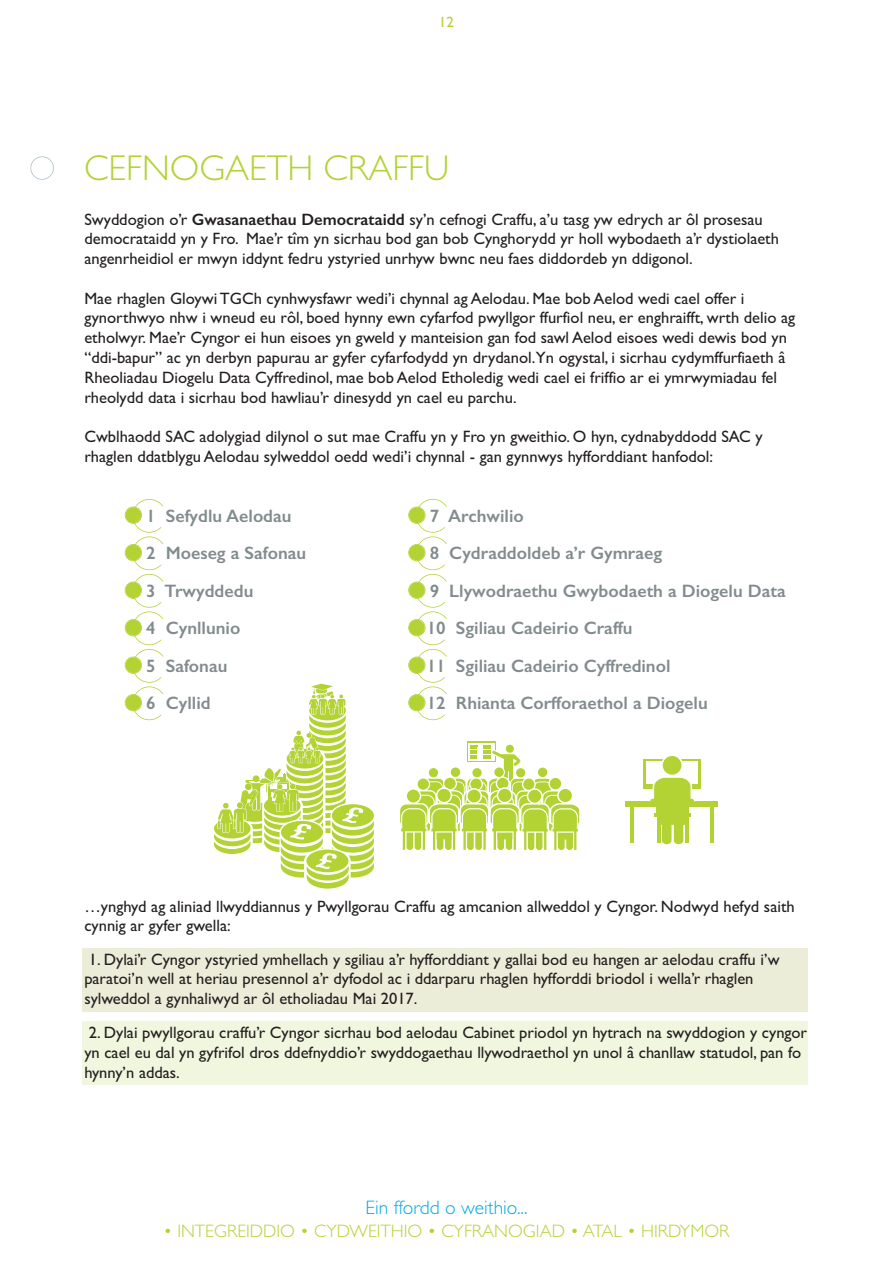
<style>
.page{position:relative;width:893px;height:1263px;background:#fff}
.page>*{position:absolute;margin:0;border:0;box-sizing:border-box;transform-origin:0 0}
.t1{font:300 36px "Gill Sans";color:#b3d234}
.t2{font:300 19.5px "Gill Sans";color:#00abe5}
.t3{font:600 18px/37.5px "Gill Sans";color:#828c8e}
.t4{font:300 18px "Gill Sans";color:#b3d234}
.t5{font:16.5px/19.8px "Gill Sans";color:#231f20}
.t6{font:15px "Gill Sans";color:#b3d234}
.s1{font-weight:600}
</style>
<div class="page">
<div style="left:30px;top:156px;width:24px;height:24px;border:2px solid #a9bfc7;border-radius:50%"></div>
<div style="left:466px;top:741px;width:31px;height:22px;background:#b3d234"></div>
<div style="left:468px;top:743px;width:26px;height:17px;background:#fff"></div>
<svg style="left:400px;top:744px;width:180px;height:107px"></svg>
<svg style="left:214px;top:683px;width:160px;height:206px"></svg>
<svg style="left:625px;top:756px;width:93px;height:89px"></svg>
<div style="left:82px;top:948px;width:725px;height:63px;background:#ecedd9"></div>
<div style="left:132px;top:499px;width:34px;height:34px;border:2px solid #b3d234;border-radius:50%"></div>
<div style="left:139px;top:506px;width:36px;height:21px;background:#fff;border-radius:10px"></div>
<div style="left:125px;top:507px;width:16px;height:16px;background:#b3d234;border-radius:50%"></div>
<div style="left:125px;top:506px;width:17px;height:18px;border:2px solid #b3d234;border-radius:50%"></div>
<div style="left:132px;top:536px;width:34px;height:34px;border:2px solid #b3d234;border-radius:50%"></div>
<div style="left:139px;top:544px;width:36px;height:21px;background:#fff;border-radius:10px"></div>
<div style="left:125px;top:545px;width:16px;height:15px;background:#b3d234;border-radius:50%"></div>
<div style="left:125px;top:544px;width:17px;height:17px;border:2px solid #b3d234;border-radius:50%"></div>
<div style="left:132px;top:574px;width:34px;height:34px;border:2px solid #b3d234;border-radius:50%"></div>
<div style="left:139px;top:581px;width:36px;height:21px;background:#fff;border-radius:10px"></div>
<div style="left:125px;top:582px;width:16px;height:16px;background:#b3d234;border-radius:50%"></div>
<div style="left:125px;top:581px;width:17px;height:18px;border:2px solid #b3d234;border-radius:50%"></div>
<div style="left:132px;top:611px;width:34px;height:34px;border:2px solid #b3d234;border-radius:50%"></div>
<div style="left:139px;top:619px;width:36px;height:21px;background:#fff;border-radius:10px"></div>
<div style="left:125px;top:620px;width:16px;height:15px;background:#b3d234;border-radius:50%"></div>
<div style="left:125px;top:619px;width:17px;height:17px;border:2px solid #b3d234;border-radius:50%"></div>
<div style="left:132px;top:649px;width:34px;height:34px;border:2px solid #b3d234;border-radius:50%"></div>
<div style="left:139px;top:656px;width:36px;height:21px;background:#fff;border-radius:10px"></div>
<div style="left:125px;top:657px;width:16px;height:16px;background:#b3d234;border-radius:50%"></div>
<div style="left:125px;top:656px;width:17px;height:18px;border:2px solid #b3d234;border-radius:50%"></div>
<div style="left:132px;top:686px;width:34px;height:34px;border:2px solid #b3d234;border-radius:50%"></div>
<div style="left:139px;top:694px;width:36px;height:21px;background:#fff;border-radius:10px"></div>
<div style="left:125px;top:695px;width:16px;height:15px;background:#b3d234;border-radius:50%"></div>
<div style="left:125px;top:694px;width:17px;height:17px;border:2px solid #b3d234;border-radius:50%"></div>
<div style="left:416px;top:499px;width:34px;height:34px;border:2px solid #b3d234;border-radius:50%"></div>
<div style="left:423px;top:506px;width:36px;height:21px;background:#fff;border-radius:10px"></div>
<div style="left:409px;top:507px;width:16px;height:16px;background:#b3d234;border-radius:50%"></div>
<div style="left:408px;top:506px;width:17px;height:18px;border:2px solid #b3d234;border-radius:50%"></div>
<div style="left:416px;top:536px;width:34px;height:34px;border:2px solid #b3d234;border-radius:50%"></div>
<div style="left:423px;top:544px;width:36px;height:21px;background:#fff;border-radius:10px"></div>
<div style="left:409px;top:545px;width:16px;height:15px;background:#b3d234;border-radius:50%"></div>
<div style="left:408px;top:544px;width:17px;height:17px;border:2px solid #b3d234;border-radius:50%"></div>
<div style="left:416px;top:574px;width:34px;height:34px;border:2px solid #b3d234;border-radius:50%"></div>
<div style="left:423px;top:581px;width:36px;height:21px;background:#fff;border-radius:10px"></div>
<div style="left:409px;top:582px;width:16px;height:16px;background:#b3d234;border-radius:50%"></div>
<div style="left:408px;top:581px;width:17px;height:18px;border:2px solid #b3d234;border-radius:50%"></div>
<div style="left:416px;top:611px;width:34px;height:34px;border:2px solid #b3d234;border-radius:50%"></div>
<div style="left:423px;top:619px;width:36px;height:21px;background:#fff;border-radius:10px"></div>
<div style="left:409px;top:620px;width:16px;height:15px;background:#b3d234;border-radius:50%"></div>
<div style="left:408px;top:619px;width:17px;height:17px;border:2px solid #b3d234;border-radius:50%"></div>
<div style="left:416px;top:649px;width:34px;height:34px;border:2px solid #b3d234;border-radius:50%"></div>
<div style="left:423px;top:656px;width:36px;height:21px;background:#fff;border-radius:10px"></div>
<div style="left:409px;top:657px;width:16px;height:16px;background:#b3d234;border-radius:50%"></div>
<div style="left:408px;top:656px;width:17px;height:18px;border:2px solid #b3d234;border-radius:50%"></div>
<div style="left:416px;top:686px;width:34px;height:34px;border:2px solid #b3d234;border-radius:50%"></div>
<div style="left:423px;top:694px;width:36px;height:21px;background:#fff;border-radius:10px"></div>
<div style="left:409px;top:695px;width:16px;height:15px;background:#b3d234;border-radius:50%"></div>
<div style="left:408px;top:694px;width:17px;height:17px;border:2px solid #b3d234;border-radius:50%"></div>
<div style="left:82px;top:1021px;width:726px;height:64px;background:#f1f6df"></div>
<p class="t6" style="left:439px;top:13px;width:16px">12</p>
<h1 class="t1" style="left:84px;top:146px;width:366px">CEFNOGAETH CRAFFU</h1>
<p class="t5" style="left:84px;top:210px;width:696px">Swyddogion o’r <span class="s1">Gwasanaethau Democrataidd</span> sy’n cefnogi Craffu, a’u tasg yw edrych ar ôl prosesau democrataidd yn y Fro. Mae’r tîm yn sicrhau bod gan bob Cynghorydd yr holl wybodaeth a’r dystiolaeth angenrheidiol er mwyn iddynt fedru ystyried unrhyw bwnc neu faes diddordeb yn ddigonol.</p>
<p class="t5" style="left:84px;top:288px;width:712px">Mae rhaglen Gloywi TGCh cynhwysfawr wedi’i chynnal ag Aelodau. Mae bob Aelod wedi cael offer i gynorthwyo nhw i wneud eu rôl, boed hynny ewn cyfarfod pwyllgor ffurfiol neu, er enghraifft, wrth delio ag etholwyr. Mae’r Cyngor ei hun eisoes yn gweld y manteision gan fod sawl Aelod eisoes wedi dewis bod yn “ddi-bapur” ac yn derbyn papurau ar gyfer cyfarfodydd yn drydanol.Yn ogystal, i sicrhau cydymffurfiaeth â Rheoliadau Diogelu Data Cyffredinol, mae bob Aelod Etholedig wedi cael ei friffio ar ei ymrwymiadau fel rheolydd data i sicrhau bod hawliau’r dinesydd yn cael eu parchu.</p>
<p class="t5" style="left:84px;top:427px;width:680px">Cwblhaodd SAC adolygiad dilynol o sut mae Craffu yn y Fro yn gweithio. O hyn, cydnabyddodd SAC y rhaglen ddatblygu Aelodau sylweddol oedd wedi’i chynnal - gan gynnwys hyfforddiant hanfodol:</p>
<p class="t3" style="left:146px;top:497px;width:161px">1 Sefydlu Aelodau<br>2 Moeseg a Safonau<br>3 Trwyddedu<br>4 Cynllunio<br>5 Safonau<br>6 Cyllid</p>
<p class="t3" style="left:427px;top:497px;width:360px">7 Archwilio<br>8 Cydraddoldeb a’r Gymraeg<br>9 Llywodraethu Gwybodaeth a Diogelu Data<br>10 Sgiliau Cadeirio Craffu<br>11 Sgiliau Cadeirio Cyffredinol<br>12 Rhianta Corfforaethol a Diogelu</p>
<p class="t5" style="left:84px;top:896px;width:712px">…ynghyd ag aliniad llwyddiannus y Pwyllgorau Craffu ag amcanion allweddol y Cyngor. Nodwyd hefyd saith cynnig ar gyfer gwella:</p>
<p class="t5" style="left:84px;top:949px;width:697px">1. Dylai’r Cyngor ystyried ymhellach y sgiliau a’r hyfforddiant y gallai bod eu hangen ar aelodau craffu i’w paratoi’n well at heriau presennol a’r dyfodol ac i ddarparu rhaglen hyfforddi briodol i wella’r rhaglen sylweddol a gynhaliwyd ar ôl etholiadau Mai 2017.</p>
<p class="t5" style="left:84px;top:1023px;width:724px">2. Dylai pwyllgorau craffu’r Cyngor sicrhau bod aelodau Cabinet priodol yn hytrach na swyddogion y cyngor yn cael eu dal yn gyfrifol dros ddefnyddio’r swyddogaethau llywodraethol yn unol â chanllaw statudol, pan fo hynny’n addas.</p>
<p class="t2" style="left:366px;top:1196px;width:163px">Ein ffordd o weithio...</p>
<p class="t4" style="left:163px;top:1220px;width:568px">• INTEGREIDDIO • CYDWEITHIO • CYFRANOGIAD • ATAL • HIRDYMOR</p>
</div>
